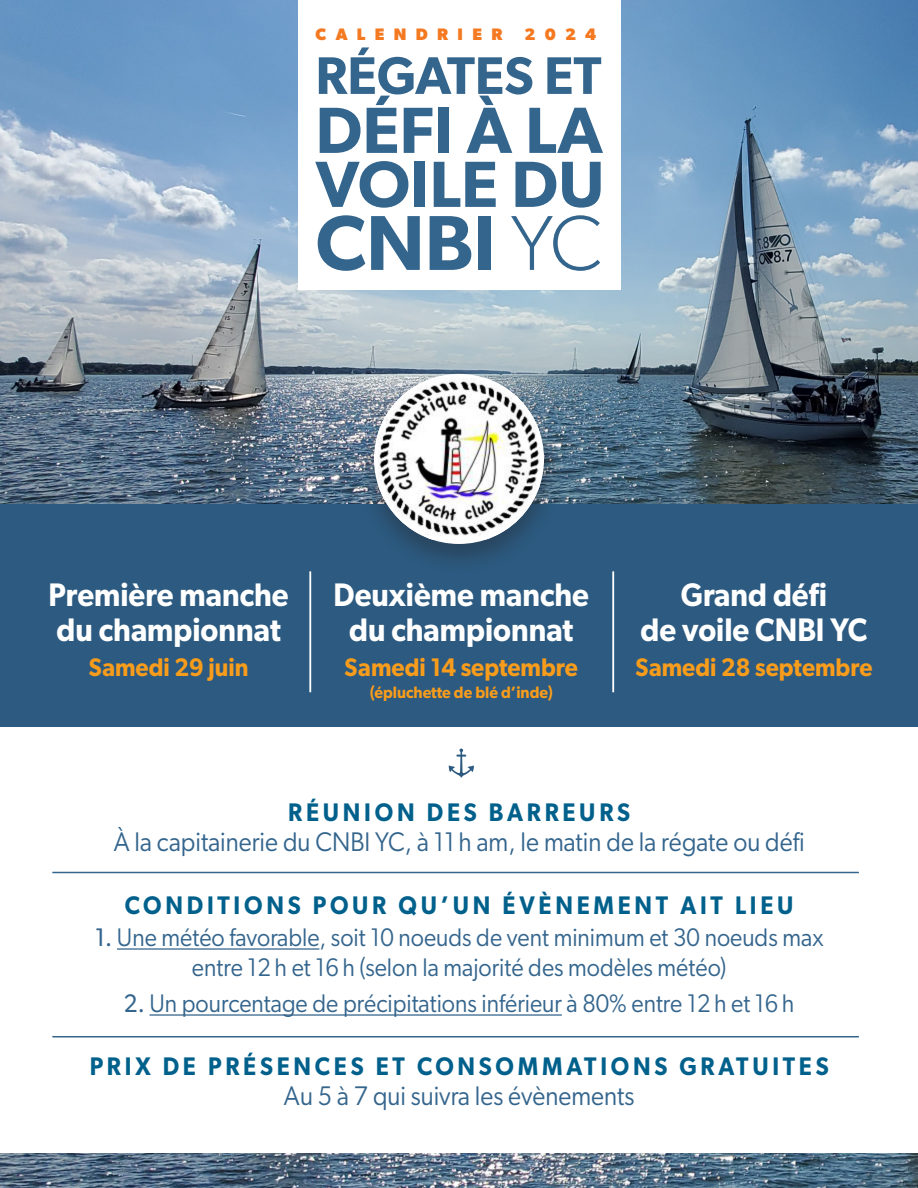
<style>
.page{position:relative;width:918px;height:1188px;background:#fff}
.page>*{position:absolute;margin:0;border:0;box-sizing:border-box;transform-origin:0 0}
.t1{font:600 78px "Gibson";color:#34658d}
.t2{font:600 65.4px/54px "Gibson";color:#34658d}
.t3{font:600 52.95px "Gibson";color:#34658d}
.t4{font:600 32.7px/34.5px "Gibson";color:#fff;text-align:center;scale:.92 1}
.t5{font:27px "Gibson";color:#34658d;scale:.92 1}
.t6{font:25.5px/30px "Gibson";color:#34658d;text-align:center;scale:.92 1}
.t7{font:600 25.5px "Gibson";letter-spacing:.16em;color:#00608c;scale:.92 1}
.t8{font:600 25.5px "Gibson";color:#f89c1c;scale:.92 1}
.t9{font:700 16.65px "Gibson";letter-spacing:.56em;color:#f47921}
.t10{font:600 16.5px "Gibson";color:#f89c1c;scale:.94 1}
.s1{font-weight:300}
.s2{font-style:inherit}
</style>
<div class="page">
<div style="left:0;top:469px;width:918px;height:258px;background:#2c5a80"></div>
<hr style="left:117px;top:948px;width:202px;height:2px;background:#34658d">
<hr style="left:149px;top:1014px;width:413px;height:2px;background:#34658d">
<img style="left:0;top:0;width:918px;height:503px">
<img style="left:0;top:1154px;width:918px;height:34px">
<div style="left:298px;top:0;width:323px;height:290px;background:#fff"></div>
<hr style="left:309px;top:571px;width:2px;height:121px;background:#fff">
<hr style="left:612px;top:571px;width:2px;height:121px;background:#fff">
<div style="left:355px;top:368px;width:208px;height:207px;background:#231f20;opacity:.36"></div>
<img style="left:378px;top:378px;width:162px;height:162px">
<hr style="left:52px;top:872px;width:807px;height:1px;background:#34658d">
<hr style="left:52px;top:1036px;width:807px;height:1px;background:#34658d">
<svg style="left:449px;top:749px;width:25px;height:29px"></svg>
<p class="t9" style="left:315px;top:24px;width:188px">CALENDRIER</p>
<p class="t9" style="left:524px;top:24px;width:74px">2024</p>
<p class="t3" style="left:315px;top:44px;width:287px">RÉGATES ET</p>
<p class="t2" style="left:315px;top:102px;width:291px">DÉFI À LA<br>VOILE DU</p>
<p class="t1" style="left:315px;top:196px;width:289px">CNBI <span class="s1">YC</span></p>
<p class="t4" style="left:49px;top:577px;width:262px;text-align:left">Première manche du championnat</p>
<p class="t8" style="left:89px;top:652px;width:175px">Samedi 29 juin</p>
<p class="t4" style="left:334px;top:577px;width:279px">Deuxième manche du championnat</p>
<p class="t8" style="left:345px;top:652px;width:255px">Samedi 14 septembre</p>
<p class="t10" style="left:370px;top:683px;width:196px">(épluchette de blé d’inde)</p>
<p class="t4" style="left:640px;top:577px;width:248px">Grand défi<br>de voile CNBI YC</p>
<p class="t8" style="left:635px;top:652px;width:259px">Samedi 28 septembre</p>
<p class="t7" style="left:288px;top:797px;width:373px">RÉUNION DES BARREURS</p>
<p class="t5" style="left:114px;top:826px;width:752px">À la capitainerie du CNBI YC, à 11 h am, le matin de la régate ou défi</p>
<p class="t7" style="left:125px;top:890px;width:728px">CONDITIONS POUR QU’UN ÉVÈNEMENT AIT LIEU</p>
<p class="t6" style="left:95px;top:922px;width:793px"><span class="s2">1.</span> Une météo favorable, soit 10 noeuds de vent minimum et 30 noeuds max entre 12 h et 16 h (selon la majorité des modèles météo)</p>
<p class="t6" style="left:124px;top:988px;width:730px"><span class="s2">2.</span> Un pourcentage de précipitations inférieur à 80% entre 12 h et 16 h</p>
<p class="t7" style="left:90px;top:1051px;width:805px">PRIX DE PRÉSENCES ET CONSOMMATIONS GRATUITES</p>
<p class="t5" style="left:284px;top:1079px;width:382px">Au 5 à 7 qui suivra les évènements</p>
</div>
